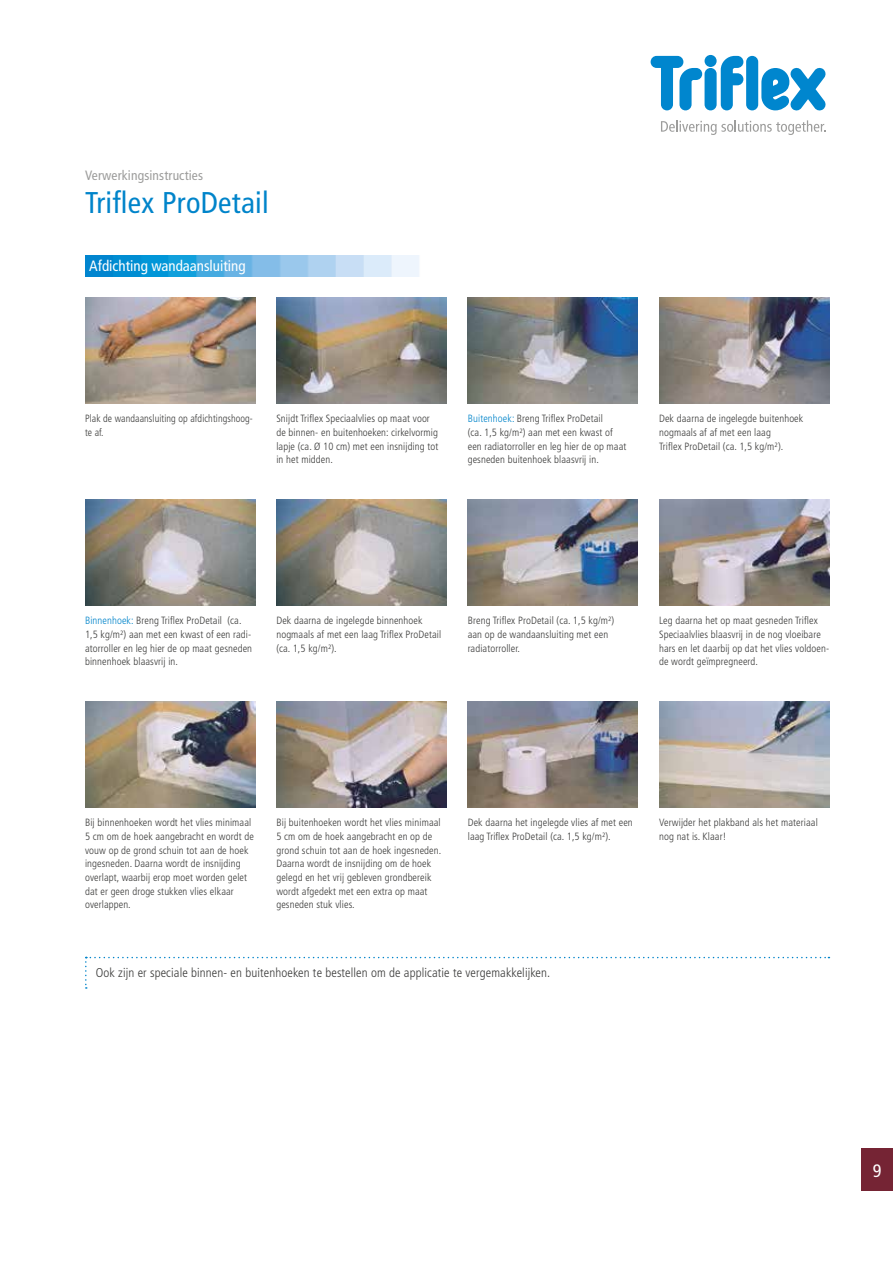
<style>
.page{position:relative;width:893px;height:1263px;background:#fff}
.page>*{position:absolute;margin:0;border:0;box-sizing:border-box;transform-origin:0 0}
.t1{font:condensed 30px "Frutiger LT Pro";letter-spacing:.01em;color:#0084ca}
.t2{font:condensed 18px "Frutiger LT Pro";color:#fff}
.t3{font:condensed 15px "Frutiger LT Pro";color:#fff}
.t4{font:condensed 13.5px "Frutiger LT Pro";letter-spacing:.01em;color:#9d9d9c}
.t5{font:300 condensed 12.75px "Frutiger LT Pro";letter-spacing:.01em;color:#3c3c3b}
.t6{font:300 condensed 10.5px/13.6px "Frutiger LT Pro";letter-spacing:.01em;color:#3c3c3b}
.t7{font:300 condensed 10.5px/13.6px "Frutiger LT Pro";letter-spacing:.01em;color:#3c3c3b;scale:.95 1}
.s1{color:#0084ca}
</style>
<div class="page">
<svg style="left:651px;top:56px;width:51px;height:54px"></svg>
<div style="left:705px;top:68px;width:12px;height:42px;background:#0086ce;border-radius:6px"></div>
<div style="left:704px;top:55px;width:13px;height:12px;background:#0086ce;border-radius:50%"></div>
<svg style="left:721px;top:56px;width:22px;height:54px"></svg>
<svg style="left:761px;top:67px;width:64px;height:44px"></svg>
<div style="left:746px;top:56px;width:12px;height:54px;background:#0086ce;border-radius:6px"></div>
<svg style="left:661px;top:120px;width:164px;height:15px"></svg>
<img style="left:85px;top:255px;width:334px;height:21px">
<div style="left:861px;top:1148px;width:32px;height:43px;background:#752434"></div>
<img style="left:276px;top:298px;width:170px;height:106px">
<img style="left:85px;top:298px;width:170px;height:106px">
<img style="left:468px;top:298px;width:170px;height:106px">
<img style="left:659px;top:298px;width:170px;height:106px">
<img style="left:276px;top:500px;width:170px;height:106px">
<img style="left:85px;top:500px;width:170px;height:106px">
<img style="left:468px;top:500px;width:170px;height:106px">
<img style="left:659px;top:500px;width:170px;height:106px">
<img style="left:276px;top:702px;width:170px;height:106px">
<img style="left:85px;top:702px;width:170px;height:106px">
<img style="left:659px;top:702px;width:170px;height:106px">
<img style="left:468px;top:702px;width:170px;height:106px">
<svg style="left:85px;top:957px;width:744px;height:32px"></svg>
<p class="t4" style="left:85px;top:168px;width:120px">Verwerkingsinstructies</p>
<h1 class="t1" style="left:85px;top:185px;width:185px">Triflex ProDetail</h1>
<h3 class="t3" style="left:89px;top:257px;width:158px">Afdichting wandaansluiting</h3>
<p class="t7" style="left:85px;top:412px;width:178px">Plak de wandaansluiting op afdichtingshoog&shy;te af.</p>
<p class="t6" style="left:276px;top:412px;width:163px">Snijdt Triflex Speciaalvlies op maat voor de binnen- en buitenhoeken: cirkelvormig lapje (ca. Ø 10 cm) met een insnijding tot in het midden.</p>
<p class="t6" style="left:468px;top:412px;width:160px"><span class="s1">Buitenhoek:</span> Breng Triflex ProDetail<br>(ca. 1,5 kg/m²) aan met een kwast of een radiatorroller en leg hier de op maat gesneden buitenhoek blaasvrij in.</p>
<p class="t6" style="left:659px;top:412px;width:146px">Dek daarna de ingelegde buitenhoek nogmaals af af met een laag<br>Triflex ProDetail (ca. 1,5 kg/m²).</p>
<p class="t6" style="left:85px;top:614px;width:169px"><span class="s1">Binnenhoek:</span> Breng Triflex ProDetail (ca.<br>1,5 kg/m²) aan met een kwast of een radi&shy;atorroller en leg hier de op maat gesneden binnenhoek blaasvrij in.</p>
<p class="t6" style="left:276px;top:614px;width:166px">Dek daarna de ingelegde binnenhoek nogmaals af met een laag Triflex ProDetail (ca. 1,5 kg/m²).</p>
<p class="t6" style="left:468px;top:614px;width:148px">Breng Triflex ProDetail (ca. 1,5 kg/m²) aan op de wandaansluiting met een radiatorroller.</p>
<p class="t6" style="left:659px;top:614px;width:172px">Leg daarna het op maat gesneden Triflex Speciaalvlies blaasvrij in de nog vloeibare hars en let daarbij op dat het vlies voldoen&shy;de wordt geïmpregneerd.</p>
<p class="t6" style="left:85px;top:816px;width:170px">Bij binnenhoeken wordt het vlies minimaal 5 cm om de hoek aangebracht en wordt de vouw op de grond schuin tot aan de hoek ingesneden. Daarna wordt de insnijding overlapt, waarbij erop moet worden gelet dat er geen droge stukken vlies elkaar overlappen.</p>
<p class="t6" style="left:276px;top:816px;width:166px">Bij buitenhoeken wordt het vlies minimaal 5 cm om de hoek aangebracht en op de grond schuin tot aan de hoek ingesneden.<br>Daarna wordt de insnijding om de hoek gelegd en het vrij gebleven grondbereik wordt afgedekt met een extra op maat gesneden stuk vlies.</p>
<p class="t6" style="left:468px;top:816px;width:166px">Dek daarna het ingelegde vlies af met een laag Triflex ProDetail (ca. 1,5 kg/m²).</p>
<p class="t6" style="left:659px;top:816px;width:160px">Verwijder het plakband als het materiaal nog nat is. Klaar!</p>
<p class="t5" style="left:96px;top:965px;width:456px">Ook zijn er speciale binnen- en buitenhoeken te bestellen om de applicatie te vergemakkelijken.</p>
<h2 class="t2" style="left:873px;top:1160px;width:10px">9</h2>
</div>
